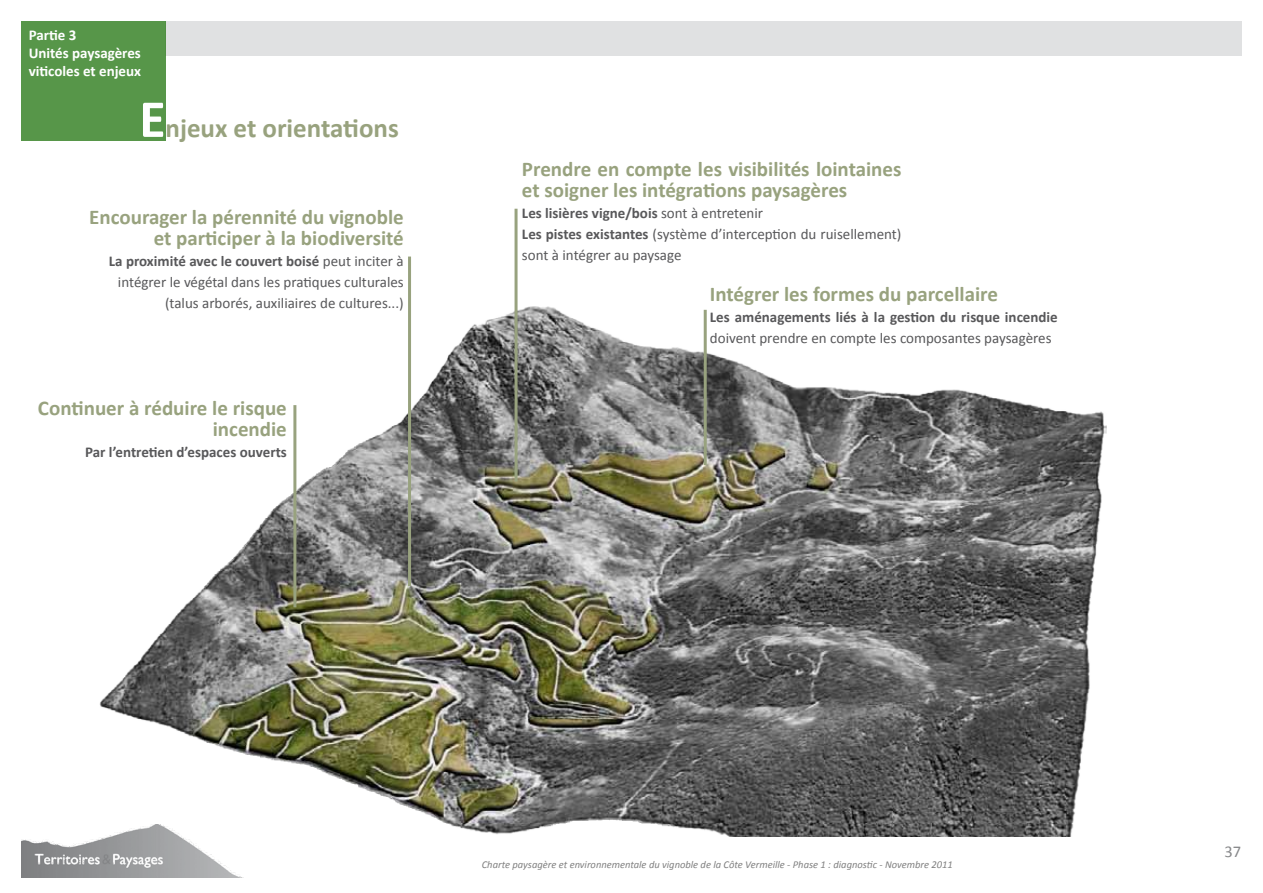
<style>
.page{position:relative;width:1263px;height:893px;background:#fff}
.page>*{position:absolute;margin:0;border:0;box-sizing:border-box;transform-origin:0 0}
.t1{font:700 27px "Calibri";color:#98a27e}
.t2{font:700 21px/21px "Calibri";color:#98a27e;text-align:right}
.t3{font:16.5px "Calibri";color:#87888a}
.t4{font:15px/21px "Calibri";color:#58585a;text-align:right}
.t5{font:700 15px "Calibri";color:#58585a}
.t6{font:700 15px/18px "Calibri";color:#fff}
.t7{font:italic 10.5px "Calibri";color:#808080}
.s1{font-size:54px;color:#fff}
.s2{font-weight:700}
</style>
<div class="page">
<div style="left:166px;top:21px;width:1076px;height:35px;background:#e0e1e2"></div>
<div style="left:21px;top:21px;width:145px;height:120px;background:#579649"></div>
<img style="left:21px;top:836px;width:220px;height:41px">
<img style="left:99px;top:304px;width:1008px;height:532px">
<hr style="left:704px;top:310px;width:3px;height:155px;background:#98a27e">
<hr style="left:408px;top:257px;width:3px;height:329px;background:#98a27e">
<hr style="left:293px;top:405px;width:3px;height:202px;background:#98a27e">
<hr style="left:514px;top:209px;width:3px;height:272px;background:#98a27e">
<p class="t6" style="left:29px;top:26px;width:114px">Partie 3<br>Unités paysagères viticoles et enjeux</p>
<h1 class="t1" style="left:139px;top:111px;width:261px"><span class="s1">E</span>njeux et orientations</h1>
<h2 class="t2" style="left:89px;top:207px;width:316px">Encourager la pérennité du vignoble et participer à la biodiversité</h2>
<p class="t4" style="left:109px;top:251px;width:296px"><span class="s2">La proximité avec le couvert boisé</span> peut inciter à intégrer le végétal dans les pratiques culturales (talus arborés, auxiliaires de cultures...)</p>
<h2 class="t2" style="left:38px;top:397px;width:250px">Continuer à réduire le risque incendie</h2>
<p class="t5" style="left:85px;top:442px;width:203px">Par l’entretien d’espaces ouverts</p>
<h2 class="t2" style="left:522px;top:158px;width:381px;text-align:left">Prendre en compte les visibilités lointaines et soigner les intégrations paysagères</h2>
<p class="t4" style="left:522px;top:202px;width:381px;text-align:left"><span class="s2">Les lisières vigne/bois</span> sont à entretenir<br><span class="s2">Les pistes existantes</span> (système d’interception du ruisellement) sont à intégrer au paysage</p>
<h2 class="t2" style="left:710px;top:284px;width:290px">Intégrer les formes du parcellaire</h2>
<p class="t5" style="left:710px;top:308px;width:349px">Les aménagements liés à la gestion du risque incendie</p>
<p class="t4" style="left:710px;top:328px;width:343px">doivent prendre en compte les composantes paysagères</p>
<p class="t7" style="left:482px;top:858px;width:472px">Charte paysagère et environnementale du vignoble de la Côte Vermeille - Phase 1 : diagnostic - Novembre 2011</p>
<p class="t3" style="left:1224px;top:841px;width:18px">37</p>
</div>
